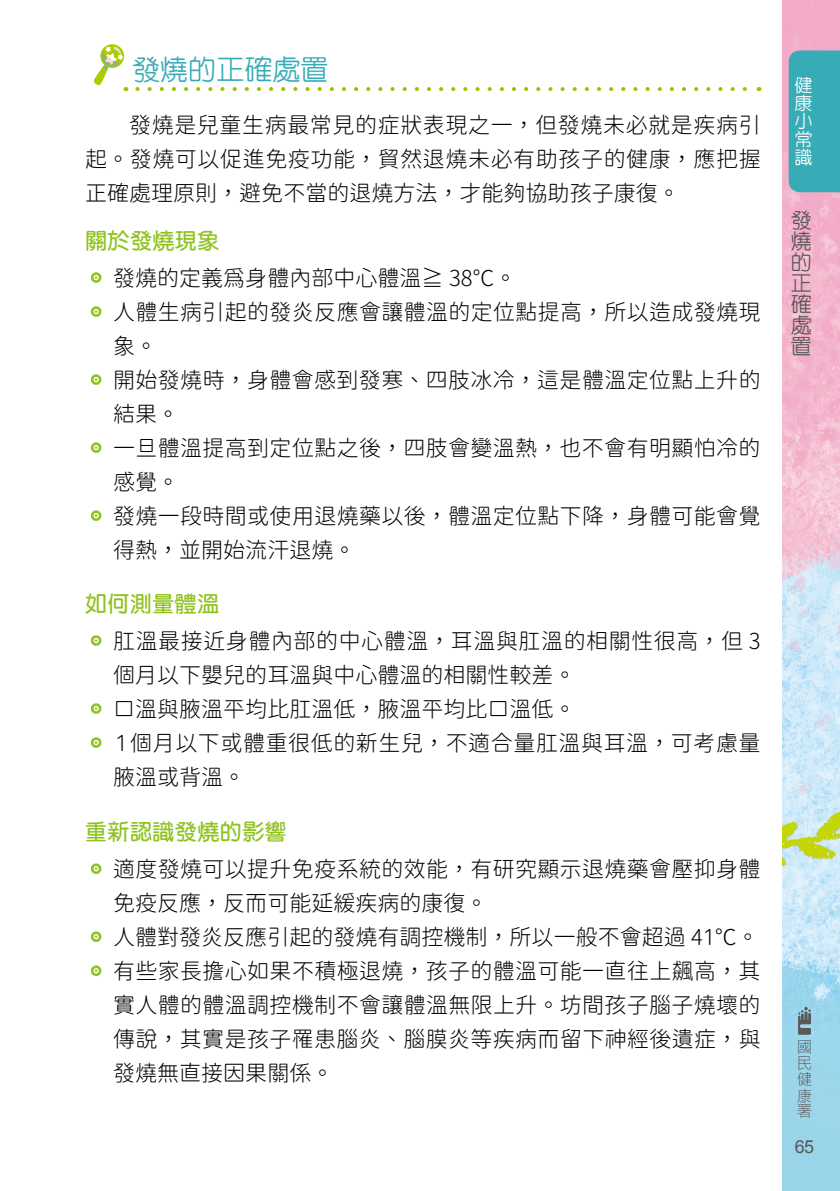
<style>
.page{position:relative;width:840px;height:1191px;background:#fff}
.page>*{position:absolute;margin:0;border:0;box-sizing:border-box;transform-origin:0 0}
.t1{font:500 28px "AR Yuan B5";color:#38acb6}
.t2{font:22px/34px "Gen Sen Rounded TW L";letter-spacing:.015em;color:#000;text-align:justify}
.t3{font:700 22px "AR Yuan B5";letter-spacing:.02em;color:#8fc31f}
.t4{font:500 21px/21px "AR Yuan B5";color:#595757;text-align:justify}
.t5{font:500 18px/18px "AR Yuan B5";color:#fff;text-align:justify}
.t6{font:18px "Arial";color:#595757}
.t7{font:300 16px/16px "Microsoft Jheng Hei";color:#595757;text-align:justify}
.s1{color:#8fc31f}
</style>
<div class="page">
<img style="left:782px;top:0;width:57px;height:1191px">
<svg style="left:797px;top:1007px;width:13px;height:27px"></svg>
<div style="left:788px;top:50px;width:51px;height:142px;background:#38acb6"></div>
<svg style="left:137px;top:87px;width:610px;height:4px"></svg>
<svg style="left:100px;top:44px;width:24px;height:24px"></svg>
<svg style="left:94px;top:46px;width:32px;height:45px"></svg>
<svg style="left:90px;top:272px;width:12px;height:11px"></svg>
<svg style="left:90px;top:306px;width:12px;height:11px"></svg>
<svg style="left:90px;top:374px;width:12px;height:11px"></svg>
<svg style="left:90px;top:442px;width:12px;height:11px"></svg>
<svg style="left:90px;top:510px;width:12px;height:11px"></svg>
<svg style="left:90px;top:635px;width:12px;height:11px"></svg>
<svg style="left:90px;top:703px;width:12px;height:11px"></svg>
<svg style="left:90px;top:737px;width:12px;height:11px"></svg>
<svg style="left:90px;top:863px;width:12px;height:11px"></svg>
<svg style="left:90px;top:931px;width:12px;height:11px"></svg>
<svg style="left:90px;top:965px;width:12px;height:11px"></svg>
<p class="t1" style="left:132px;top:55px;width:198px">發燒的正確處置</p>
<p class="t2" style="left:85px;top:108px;width:676px;text-indent:44px">發燒是兒童生病最常見的症狀表現之一，但發燒未必就是疾病引起。發燒可以促進免疫功能，貿然退燒未必有助孩子的健康，應把握正確處理原則，避免不當的退燒方法，才能夠協助孩子康復。</p>
<p class="t3" style="left:85px;top:230px;width:136px">關於發燒現象</p>
<p class="t2" style="left:85px;top:261px;width:433px"><span class="s1">‧</span> 發燒的定義為身體內部中心體溫≧ 38℃。</p>
<p class="t2" style="left:85px;top:295px;width:676px"><span class="s1">‧</span> 人體生病引起的發炎反應會讓體溫的定位點提高，所以造成發燒現</p>
<p class="t2" style="left:113px;top:329px;width:45px">象。</p>
<p class="t2" style="left:85px;top:363px;width:676px"><span class="s1">‧</span> 開始發燒時，身體會感到發寒、四肢冰冷，這是體溫定位點上升的</p>
<p class="t2" style="left:113px;top:397px;width:67px">結果。</p>
<p class="t2" style="left:85px;top:431px;width:676px"><span class="s1">‧</span> 一旦體溫提高到定位點之後，四肢會變溫熱，也不會有明顯怕冷的</p>
<p class="t2" style="left:113px;top:465px;width:67px">感覺。</p>
<p class="t2" style="left:85px;top:499px;width:676px"><span class="s1">‧</span> 發燒一段時間或使用退燒藥以後，體溫定位點下降，身體可能會覺</p>
<p class="t2" style="left:113px;top:533px;width:244px">得熱，並開始流汗退燒。</p>
<p class="t3" style="left:85px;top:592px;width:136px">如何測量體溫</p>
<p class="t2" style="left:85px;top:624px;width:676px"><span class="s1">‧</span> 肛溫最接近身體內部的中心體溫，耳溫與肛溫的相關性很高，但 3</p>
<p class="t2" style="left:113px;top:658px;width:464px">個月以下嬰兒的耳溫與中心體溫的相關性較差。</p>
<p class="t2" style="left:85px;top:692px;width:492px"><span class="s1">‧</span> 口溫與腋溫平均比肛溫低，腋溫平均比口溫低。</p>
<p class="t2" style="left:85px;top:726px;width:676px"><span class="s1">‧</span> 1個月以下或體重很低的新生兒，不適合量肛溫與耳溫，可考慮量</p>
<p class="t2" style="left:113px;top:760px;width:134px">腋溫或背溫。</p>
<p class="t3" style="left:85px;top:821px;width:203px">重新認識發燒的影響</p>
<p class="t2" style="left:85px;top:852px;width:676px"><span class="s1">‧</span> 適度發燒可以提升免疫系統的效能，有研究顯示退燒藥會壓抑身體</p>
<p class="t2" style="left:113px;top:886px;width:376px">免疫反應，反而可能延緩疾病的康復。</p>
<p class="t2" style="left:85px;top:920px;width:675px"><span class="s1">‧</span> 人體對發炎反應引起的發燒有調控機制，所以一般不會超過 41℃。</p>
<p class="t2" style="left:85px;top:954px;width:676px"><span class="s1">‧</span> 有些家長擔心如果不積極退燒，孩子的體溫可能一直往上飆高，其</p>
<p class="t2" style="left:113px;top:988px;width:648px">實人體的體溫調控機制不會讓體溫無限上升。坊間孩子腦子燒壞的</p>
<p class="t2" style="left:113px;top:1022px;width:648px">傳說，其實是孩子罹患腦炎、腦膜炎等疾病而留下神經後遺症，與</p>
<p class="t2" style="left:113px;top:1056px;width:222px">發燒無直接因果關係。</p>
<p class="t5" style="left:794px;top:76px;width:19px">健康小常識</p>
<p class="t4" style="left:790px;top:210px;width:22px">發燒的正確處置</p>
<p class="t7" style="left:796px;top:1039px;width:17px">國民健康署</p>
<p class="t6" style="left:794px;top:1134px;width:21px">65</p>
</div>
